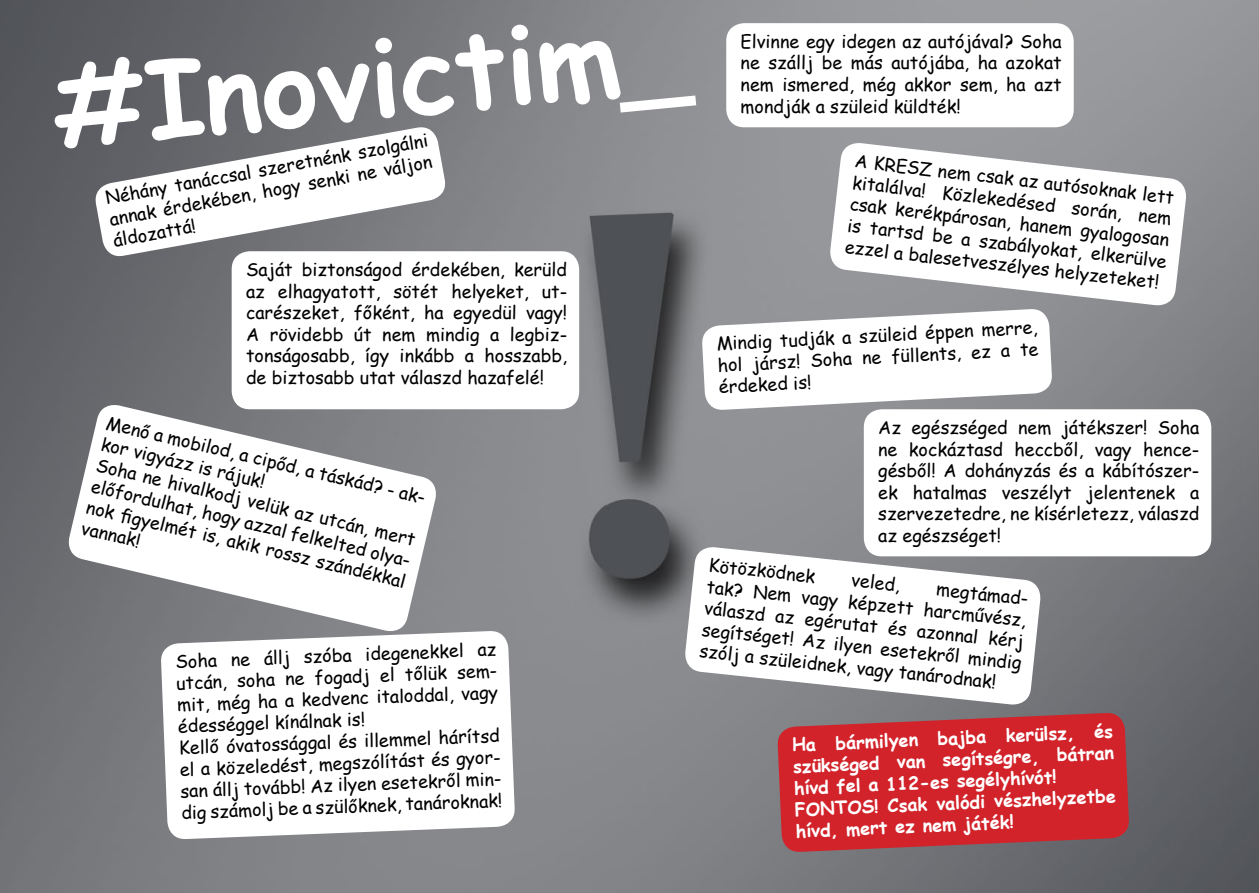
<style>
.page{position:relative;width:1259px;height:893px;background:#fff}
.page>*{position:absolute;margin:0;border:0;box-sizing:border-box;transform-origin:0 0}
.t1{font:700 108px "Comic Sans MS";color:#fff}
.t2{font:18px/21.6px "Comic Sans MS";color:#000;text-align:justify}
.t3{font:700 18px/21.8px "Comic Sans MS";color:#fff}
</style>
<div class="page">
<img style="left:0;top:0;width:1259px;height:893px">
<svg style="left:93px;top:124px;width:355px;height:135px"></svg>
<div style="left:232px;top:251px;width:347px;height:158px;background:#fff;border-radius:18px"></div>
<svg style="left:65px;top:401px;width:374px;height:234px"></svg>
<svg style="left:160px;top:630px;width:355px;height:210px"></svg>
<div style="left:726px;top:23px;width:347px;height:104px;background:#fff;border-radius:18px"></div>
<svg style="left:828px;top:141px;width:360px;height:166px"></svg>
<svg style="left:701px;top:308px;width:351px;height:103px"></svg>
<div style="left:864px;top:409px;width:347px;height:147px;background:#fff;border-radius:18px"></div>
<svg style="left:777px;top:712px;width:352px;height:141px;background:#c52d34"></svg>
<svg style="left:683px;top:545px;width:359px;height:161px"></svg>
<h1 class="t1" style="left:47px;top:33px;width:636px;rotate:-6deg">#Inovictim_</h1>
<p class="t2" style="left:740px;top:30px;width:323px">Elvinne egy idegen az autójával? Soha ne szállj be más autójába, ha azokat nem ismered, még akkor sem, ha azt mondják a szüleid küldték!</p>
<p class="t2" style="left:855px;top:151px;width:323px;rotate:6deg">A KRESZ nem csak az autósoknak lett kitalálva! Közlekedésed során, nem csak kerékpárosan, hanem gyalogosan is tartsd be a szabályokat, elkerülve ezzel a balesetveszélyes helyzeteket!</p>
<p class="t2" style="left:716px;top:332px;width:323px;rotate:-3deg">Mindig tudják a szüleid éppen merre, hol jársz! Soha ne füllents, ez a te érdeked is!</p>
<p class="t2" style="left:878px;top:416px;width:323px">Az egészséged nem játékszer! Soha ne kockáztasd heccből, vagy hence&shy;gésből! A dohányzás és a kábítószer&shy;ek hatalmas veszélyt jelentenek a szervezetedre, ne kísérletezz, válaszd az egészséget!</p>
<p class="t2" style="left:104px;top:186px;width:329px;rotate:-10deg">Néhány tanáccsal szeretnénk szolgálni annak érdekében, hogy senki ne váljon áldozattá!</p>
<p class="t2" style="left:246px;top:258px;width:323px">Saját biztonságod érdekében, kerüld az elhagyatott, sötét helyeket, ut&shy;carészeket, főként, ha egyedül vagy!<br>A rövidebb út nem mindig a legbiz&shy;tonságosabb, így inkább a hosszabb, de biztosabb utat válaszd hazafelé!</p>
<p class="t2" style="left:108px;top:412px;width:331px;text-align:left;rotate:13deg">Menő a mobilod, a cipőd, a táskád? - ak&shy;kor vigyázz is rájuk!<br>Soha ne hivalkodj velük az utcán, mert előfordulhat, hogy azzal felkelted olya&shy;nok fi gyelmét is, akik rossz szándékkal vannak!</p>
<p class="t2" style="left:710px;top:554px;width:108px;rotate:6deg">Kötözködnek</p>
<p class="t2" style="left:852px;top:569px;width:50px;rotate:6deg">veled,</p>
<p class="t2" style="left:710px;top:554px;width:324px;text-indent:229px;rotate:6deg">megtámad&shy;tak? Nem vagy képzett harcművész, válaszd az egérutat és azonnal kérj segítséget! Az ilyen esetekről mindig szólj a szüleidnek, vagy tanárodnak!</p>
<p class="t2" style="left:175px;top:649px;width:325px;text-align:left;rotate:-2deg">Soha ne állj szóba idegenekkel az utcán, soha ne fogadj el tőlük sem&shy;mit, még ha a kedvenc italoddal, vagy édességgel kínálnak is!<br>Kellő óvatossággal és illemmel hárítsd el a közeledést, megszólítást és gyor&shy;san állj tovább! Az ilyen esetekről min&shy;dig számolj be a szülőknek, tanároknak!</p>
<p class="t3" style="left:792px;top:732px;width:323px;rotate:-2deg">Ha bármilyen bajba kerülsz, és szükséged van segítségre, bátran hívd fel a 112-es segélyhívót!<br>FONTOS! Csak valódi vészhelyzetbe hívd, mert ez nem játék!</p>
</div>
